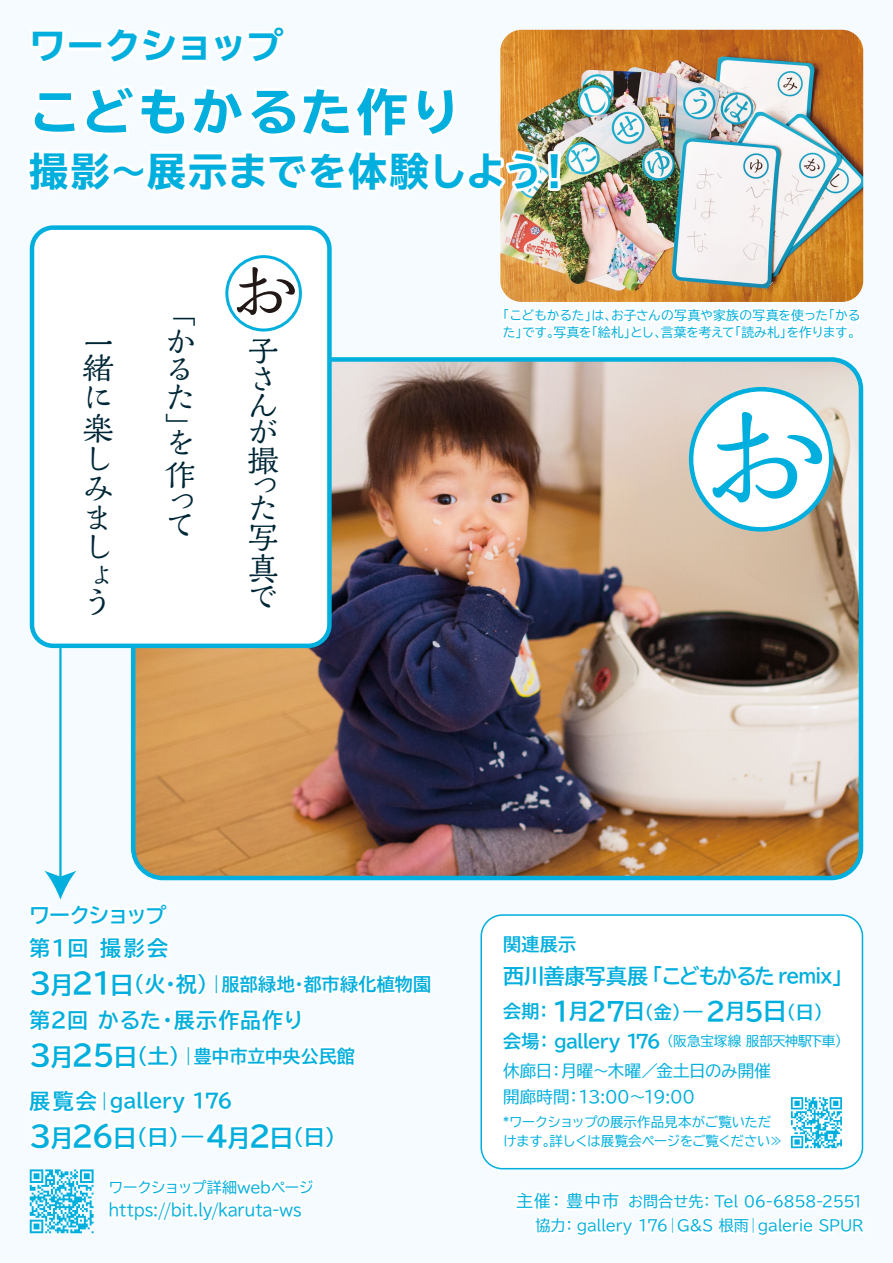
<style>
.page{position:relative;width:893px;height:1263px;background:#f5fbfe}
.page>*{position:absolute;margin:0;border:0;box-sizing:border-box;transform-origin:0 0}
.t1{font:500 127.5px "Kaimin So Std";color:#00afdd}
.t2{font:500 67.5px "Kaimin So Std";color:#221815}
.t3{font:700 expanded 49.5px "TBUD Go Std";letter-spacing:.045em;color:#00afdd;scale:1.04 1}
.t4{font:700 expanded 39px "TBUD Go Std";letter-spacing:.03em;color:#00afdd}
.t5{font:700 expanded 36px "TBUD Go Std";letter-spacing:-.03em;color:#00afdd}
.t6{font:500 30.9px/29.2px "Kaimin So Std";color:#002737}
.t7{font:700 21px/33px "TBUD Go Std";letter-spacing:-.035em;color:#00afdd}
.t8{font:700 21px "TBUD Go Std";letter-spacing:-.015em;color:#00afdd}
.t9{font:700 21px "TBUD Go Std";letter-spacing:.03em;color:#00afdd}
.t10{font:700 19.5px "TBUD Go Std";letter-spacing:-.02em;color:#00afdd}
.t11{font:700 18px "TBUD Go Std";letter-spacing:.01em;color:#00afdd}
.t12{font:700 18px "TBUD Go Std";letter-spacing:-.01em;color:#00afdd}
.t13{font:16.5px/25.5px "TBUD Go Std";letter-spacing:-.02em;color:#00afdd}
.t14{font:16.5px "TBUD Go Std";letter-spacing:-.02em;color:#00afdd;scale:.95 1}
.t15{font:15px/24.8px "TBUD Go Std";letter-spacing:-.02em;color:#00afdd;text-align:right}
.t16{font:15px "TBUD Go Std";letter-spacing:-.04em;color:#00afdd}
.t17{font:13.5px/18.8px "TBUD Go Std";letter-spacing:-.03em;color:#00afdd}
.t18{font:12.75px/16.5px "TBUD Go Std";letter-spacing:-.01em;color:#00afdd;text-align:center}
.s1{font-size:28.5px}
.s2{font-size:24px}
.s3{font-size:21px}
.s4{font-size:18px}
.s5{font-size:27px}
.s6{font-size:19.5px}
.s7{font-size:25.5px}
.s8{font-weight:700;font-size:18px}
.s9{font-size:16.5px}
</style>
<div class="page">
<img style="left:500px;top:30px;width:363px;height:51px">
<svg style="left:29px;top:517px;width:414px;height:383px"></svg>
<svg style="left:29px;top:1169px;width:65px;height:65px"></svg>
<img style="left:133px;top:367px;width:725px;height:511px">
<div style="left:691px;top:389px;width:140px;height:140px;background:#fff;border-radius:50%"></div>
<div style="left:689px;top:387px;width:144px;height:145px;border:4px solid #00afdd;border-radius:50%"></div>
<div style="left:32px;top:228px;width:297px;height:418px;background:#fff;border-radius:21px"></div>
<div style="left:30px;top:225px;width:302px;height:423px;border:4px solid #00afdd;border-radius:21px"></div>
<img style="left:29px;top:81px;width:835px;height:286px">
<div style="left:847px;top:332px;width:8px;height:8px;border:4px solid #fff;border-radius:50%"></div>
<div style="left:847px;top:333px;width:7px;height:6px;border:4px solid #fff;border-radius:50%"></div>
<div style="left:481px;top:915px;width:381px;height:254px;background:#fff;border-radius:21px"></div>
<div style="left:480px;top:914px;width:383px;height:255px;border:2px solid #00afdd;border-radius:21px"></div>
<svg style="left:482px;top:930px;width:360px;height:232px"></svg>
<h3 class="t5" style="left:29px;top:26px;width:256px">ワークショップ</h3>
<h3 class="t3" style="left:29px;top:85px;width:417px">こどもかるた作り</h3>
<h3 class="t4" style="left:29px;top:150px;width:546px">撮影～展示までを体験しよう！</h3>
<h3 class="t6" style="left:82px;top:330px;width:32px;line-height:24px">一緒</h3>
<h3 class="t6" style="left:82px;top:381px;width:32px">に楽しみましょう</h3>
<h3 class="t6" style="left:165px;top:296px;width:32px;line-height:29.7px">「か</h3>
<h3 class="t6" style="left:165px;top:353px;width:28px;line-height:27.8px">るた</h3>
<h3 class="t6" style="left:165px;top:411px;width:24px">」</h3>
<h3 class="t6" style="left:165px;top:425px;width:31px;line-height:31.3px">を作</h3>
<h3 class="t6" style="left:165px;top:487px;width:30px;line-height:23.4px">って</h3>
<h2 class="t2" style="left:230px;top:245px;width:69px">お</h2>
<h3 class="t6" style="left:247px;top:335px;width:32px;line-height:27.6px">子さんが撮</h3>
<h3 class="t6" style="left:247px;top:472px;width:30px;line-height:23px">った</h3>
<h3 class="t6" style="left:247px;top:521px;width:32px;line-height:30.9px">写真</h3>
<h3 class="t6" style="left:247px;top:580px;width:30px">で</h3>
<p class="t18" style="left:496px;top:307px;width:366px">「こどもかるた」は、お子さんの写真や家族の写真を使った「かるた」です。写真を「絵札」とし、言葉を考えて「読み札」を作ります。</p>
<h1 class="t1" style="left:700px;top:371px;width:129px">お</h1>
<h3 class="t7" style="left:29px;top:898px;width:141px">ワークショップ第1回撮影会</h3>
<h3 class="t11" style="left:29px;top:970px;width:404px"><span class="s1">3</span><span class="s2">月</span><span class="s1">21</span><span class="s2">日</span><span class="s3">（火・祝）</span>｜服部緑地・都市緑化植物園</h3>
<h3 class="t9" style="left:29px;top:1002px;width:277px">第2回 かるた・展示作品作り</h3>
<h3 class="t12" style="left:29px;top:1042px;width:327px"><span class="s1">3</span><span class="s2">月</span><span class="s1">25</span><span class="s2">日</span><span class="s3">（土）</span>｜豊中市立中央公民館</h3>
<h3 class="t10" style="left:29px;top:1085px;width:205px"><span class="s3">展覧会</span><span class="s4">｜</span>gallery 176</h3>
<h3 class="t8" style="left:29px;top:1120px;width:318px"><span class="s1">3</span><span class="s2">月</span><span class="s1">26</span><span class="s2">日</span>（日）<span class="s5">̶</span><span class="s1">4</span><span class="s2">月</span><span class="s1">2</span><span class="s2">日</span>（日）</h3>
<p class="t16" style="left:109px;top:1174px;width:207px">ワークショップ詳細webページ</p>
<p class="t14" style="left:108px;top:1196px;width:205px">https://bit.ly/karuta-ws</p>
<h3 class="t11" style="left:503px;top:929px;width:74px">関連展示</h3>
<h3 class="t7" style="left:503px;top:959px;width:351px">西川善康写真展「こどもかるた <span class="s6">remix</span>」</h3>
<h3 class="t11" style="left:503px;top:997px;width:330px">会期：<span class="s7">1</span><span class="s3">月</span><span class="s7">27</span><span class="s3">日</span>（金）<span class="s2">̶</span> <span class="s7">2</span><span class="s3">月</span><span class="s7">5</span><span class="s2">日</span>（日）</h3>
<p class="t17" style="left:503px;top:1031px;width:347px"><span class="s8">会場：gallery 176</span>（阪急宝塚線 服部天神駅下車）</p>
<p class="t13" style="left:503px;top:1058px;width:269px">休廊日：月曜～木曜／金土日のみ開催開廊時間：13:00～19:00</p>
<p class="t17" style="left:503px;top:1112px;width:281px">*ワークショップの展示作品見本がご覧いただけます。詳しくは展覧会ページをご覧ください≫</p>
<p class="t15" style="left:516px;top:1188px;width:349px"><span class="s9">主催：豊中市</span> お問合せ先：Tel 06-6858-2551協力：gallery 176｜G&amp;S 根雨｜galerie SPUR</p>
</div>
